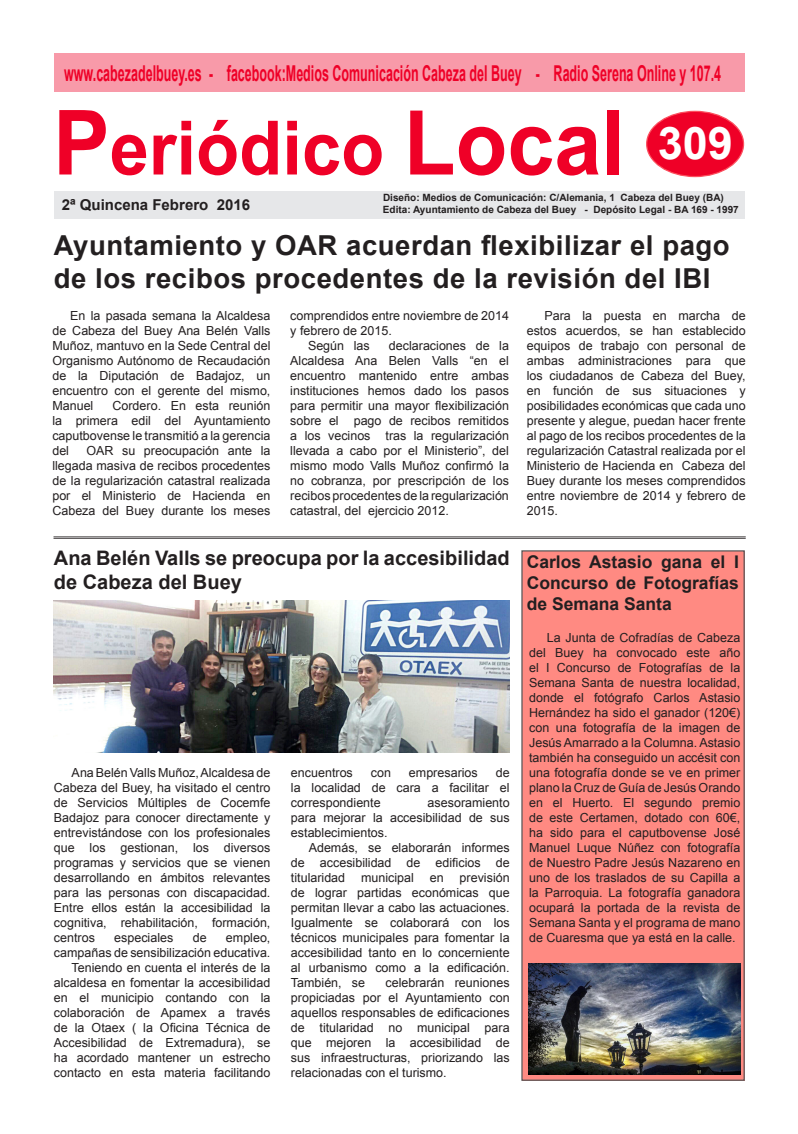
<style>
.page{position:relative;width:798px;height:1134px;background:#fff}
.page>*{position:absolute;margin:0;border:0;box-sizing:border-box;transform-origin:0 0}
.t1{font:700 75px "Arial";color:#ef0027;scale:.94 1}
.t2{font:700 45px "Arial";color:#fff}
.t3{font:700 27.5px "Arial";letter-spacing:.02em;color:#231f20}
.t4{font:700 21.88px "Arial";color:#ef0027;scale:.57 1}
.t5{font:700 20px/24px "Arial";color:#231f20}
.t6{font:700 17.5px/21px "Arial";color:#231f20;text-align:justify}
.t7{font:700 15px "Arial";color:#231f20}
.t8{font:12.5px/15px "Arial";color:#231f20;text-align:justify}
.t9{font:700 10px "Arial";color:#231f20}
.s1{font-size:90px}
</style>
<div class="page">
<div style="left:521px;top:551px;width:222px;height:529px;background:#ff8a82"></div>
<div style="left:54px;top:54px;width:689px;height:38px;background:#f89aa9"></div>
<div style="left:54px;top:192px;width:689px;height:27px;background:#e6e7e9"></div>
<div style="left:646px;top:111px;width:97px;height:66px;background:#ef0027;border-radius:50%"></div>
<div style="left:645px;top:111px;width:98px;height:66px;border:1px solid #fc4f5e;border-radius:50%"></div>
<hr style="left:53px;top:536px;width:692px;height:1px;background:#231f20">
<hr style="left:53px;top:538px;width:692px;height:1px;background:#231f20">
<img style="left:53px;top:600px;width:456px;height:153px">
<img style="left:528px;top:964px;width:212px;height:110px">
<p class="t4" style="left:64px;top:58px;width:1153px">www.cabezadelbuey.es - facebook:Medios Comunicación Cabeza del Buey - Radio Serena Online y 107.4</p>
<p class="t1" style="left:53px;top:98px;width:609px"><span class="s1">P</span>eriódico <span class="s1">Local</span></p>
<p class="t2" style="left:657px;top:113px;width:77px">309</p>
<p class="t9" style="left:383px;top:190px;width:342px">Diseño: Medios de Comunicación: C/Alemania, 1 Cabeza del Buey (BA)</p>
<p class="t7" style="left:62px;top:194px;width:190px">2ª Quincena Febrero 2016</p>
<p class="t3" style="left:54px;top:227px;width:677px">Ayuntamiento y OAR acuerdan flexibilizar el pago</p>
<p class="t3" style="left:54px;top:260px;width:658px">de los recibos procedentes de la revisión del IBI</p>
<p class="t8" style="left:52px;top:308px;width:219px;text-indent:18px">En la pasada semana la Alcaldesa de Cabeza del Buey Ana Belén Valls Muñoz, mantuvo en la Sede Central del Organismo Autónomo de Recaudación de la Diputación de Badajoz, un encuentro con el gerente del mismo, Manuel</p>
<p class="t9" style="left:383px;top:203px;width:357px">Edita: Ayuntamiento de Cabeza del Buey - Depósito Legal - BA 169 - 1997</p>
<p class="t8" style="left:290px;top:308px;width:220px">comprendidos entre noviembre de 2014 y febrero de 2015.</p>
<p class="t8" style="left:308px;top:338px;width:63px">Según las</p>
<p class="t8" style="left:526px;top:308px;width:220px;text-indent:18px">Para la puesta en marcha de estos acuerdos, se han establecido equipos de trabajo con personal de ambas administraciones para que los ciudadanos de Cabeza del Buey, en función de sus situaciones y posibilidades económicas que cada uno presente y alegue, puedan hacer frente al pago de los recibos procedentes de la regularización Catastral realizada por el Ministerio de Hacienda en Cabeza del Buey durante los meses comprendidos entre noviembre de 2014 y febrero de 2015.</p>
<p class="t8" style="left:290px;top:338px;width:220px;text-indent:99px">declaraciones de la Alcaldesa Ana Belen Valls “en el encuentro mantenido entre ambas instituciones hemos dado los pasos para permitir una mayor flexibilización sobre el pago de recibos remitidos a los vecinos tras la regularización llevada a cabo por el Ministerio”, del mismo modo Valls Muñoz confirmó la no cobranza, por prescripción de los recibos procedentes de la regularización catastral, del ejercicio 2012.</p>
<p class="t8" style="left:52px;top:398px;width:219px;text-indent:60px">Cordero. En esta reunión la primera edil del Ayuntamiento caputbovense le transmitió a la gerencia del</p>
<p class="t8" style="left:52px;top:443px;width:219px;text-indent:34px">OAR su preocupación ante la llegada masiva de recibos procedentes de la regularización catastral realizada por el Ministerio de Hacienda en Cabeza del Buey durante los meses</p>
<p class="t5" style="left:54px;top:546px;width:457px">Ana Belén Valls se preocupa por la accesibilidad de Cabeza del Buey</p>
<p class="t8" style="left:54px;top:765px;width:218px;text-indent:18px">Ana Belén Valls Muñoz, Alcaldesa de Cabeza del Buey, ha visitado el centro de Servicios Múltiples de Cocemfe Badajoz para conocer directamente y entrevistándose con los profesionales que los gestionan, los diversos programas y servicios que se vienen desarrollando en ámbitos relevantes para las personas con discapacidad.<br>Entre ellos están la accesibilidad la cognitiva, rehabilitación, formación, centros</p>
<p class="t8" style="left:54px;top:930px;width:218px;text-align:right">empleo,<br>campañas de sensibilización educativa.</p>
<p class="t8" style="left:54px;top:960px;width:218px;text-indent:18px">Teniendo en cuenta el interés de la alcaldesa en fomentar la accesibilidad en el municipio contando con la colaboración de Apamex a través de la Otaex ( la Oficina Técnica de Accesibilidad de Extremadura), se ha acordado mantener un estrecho contacto en esta materia facilitando</p>
<p class="t8" style="left:114px;top:930px;width:61px">especiales</p>
<p class="t8" style="left:193px;top:930px;width:15px">de</p>
<p class="t8" style="left:291px;top:765px;width:63px">encuentros</p>
<p class="t8" style="left:371px;top:765px;width:22px">con</p>
<p class="t8" style="left:409px;top:765px;width:70px">empresarios</p>
<p class="t8" style="left:291px;top:765px;width:220px;text-indent:205px">de la localidad de cara a facilitar el correspondiente</p>
<p class="t8" style="left:291px;top:795px;width:220px;text-indent:137px">asesoramiento para mejorar la accesibilidad de sus establecimientos.</p>
<p class="t8" style="left:291px;top:840px;width:220px;text-indent:18px">Además, se elaborarán informes de accesibilidad de edificios de titularidad</p>
<p class="t8" style="left:291px;top:870px;width:220px;text-indent:168px">previsión de lograr partidas económicas que permitan llevar a cabo las actuaciones.<br>Igualmente se colaborará con los técnicos municipales para fomentar la accesibilidad tanto en lo concerniente al urbanismo como a la edificación.<br>También, se</p>
<p class="t8" style="left:361px;top:870px;width:54px">municipal</p>
<p class="t8" style="left:429px;top:870px;width:15px">en</p>
<p class="t8" style="left:291px;top:975px;width:220px;text-indent:94px">celebrarán reuniones propiciadas por el Ayuntamiento con aquellos responsables de edificaciones de titularidad no municipal para que mejoren la accesibilidad de sus infraestructuras, priorizando las relacionadas con el turismo.</p>
<p class="t6" style="left:526px;top:552px;width:213px">Carlos Astasio gana el I Concurso de Fotografías de Semana Santa</p>
<p class="t8" style="left:529px;top:630px;width:213px;text-indent:18px">La Junta de Cofradías de Cabeza del Buey ha convocado este año el I Concurso de Fotografías de la Semana Santa de nuestra localidad, donde el fotógrafo Carlos Astasio Hernández ha sido el ganador (120€) con una fotografía de la imagen de Jesús Amarrado a la Columna. Astasio también ha conseguido un accésit con una fotografía donde se ve en primer plano la Cruz de Guía de Jesús Orando en el Huerto. El segundo premio de este Certamen, dotado con 60€, ha sido para el caputbovense José Manuel Luque Núñez con fotografía de Nuestro Padre Jesús Nazareno en uno de los traslados de su Capilla a la Parroquia. La fotografía ganadora ocupará la portada de la revista de Semana Santa y el programa de mano de Cuaresma que ya está en la calle.</p>
</div>
